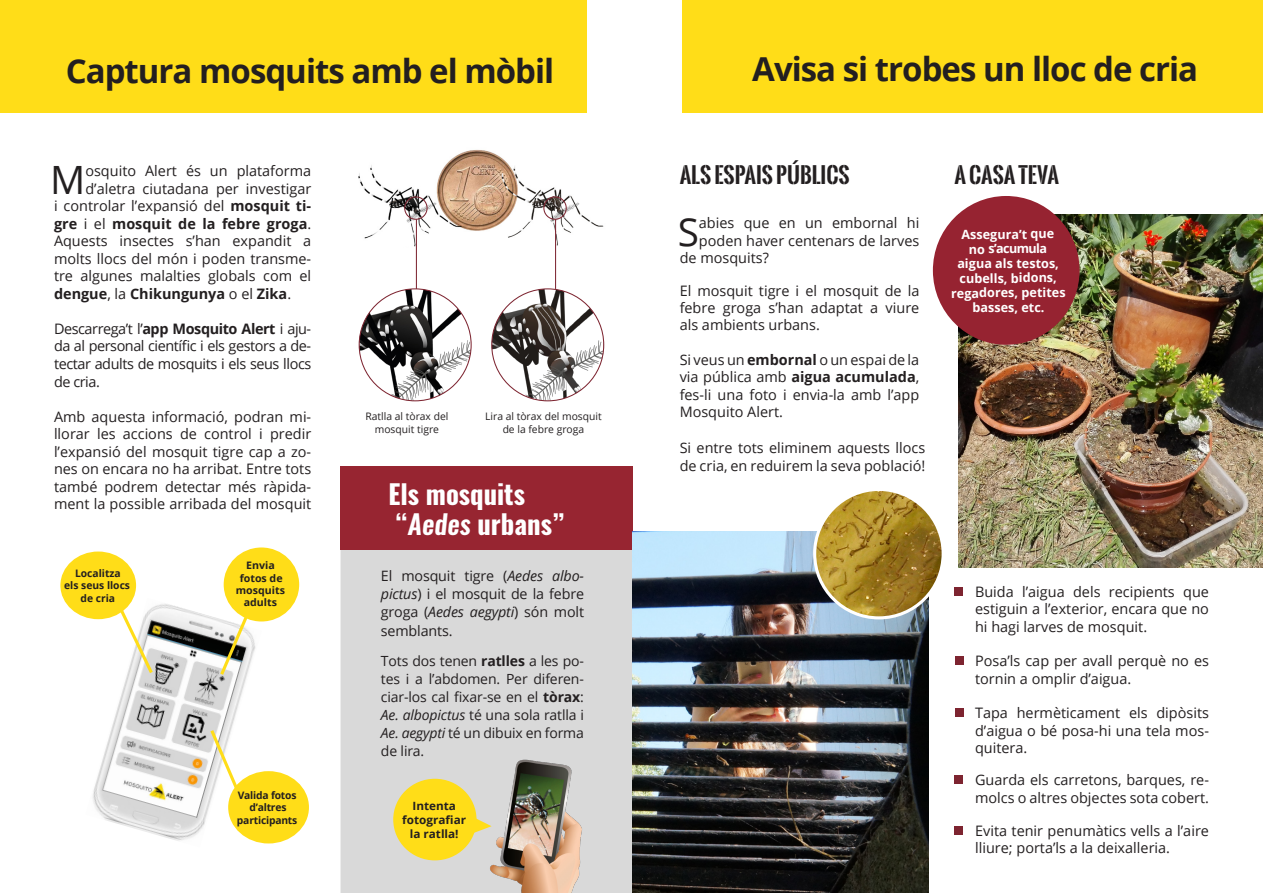
<style>
.page{position:relative;width:1263px;height:893px;background:#fff}
.page>*{position:absolute;margin:0;border:0;box-sizing:border-box;transform-origin:0 0}
.t1{font:39px "Open Sans";color:#231f20}
.t2{font:38.7px "Open Sans";color:#231f20}
.t3{font:700 33px "Open Sans";letter-spacing:-.03em;color:#231f20}
.t4{font:700 26.7px "Oswald";color:#fff}
.t5{font:700 21.6px "Oswald Stencil";color:#231f20}
.t6{font:14.4px/17.5px "Open Sans";color:#231f20;text-align:justify}
.t7{font:700 14.4px "Open Sans";color:#231f20}
.t8{font:14.25px/18.5px "Open Sans";letter-spacing:-.01em;color:#231f20;text-align:justify}
.t9{font:13.95px/18px "Open Sans";letter-spacing:-.01em;color:#231f20;text-align:justify}
.t10{font:700 12.6px/14.7px "Open Sans";color:#fff;text-align:center}
.t11{font:700 11.4px/13.6px "Open Sans";color:#231f20;text-align:center}
.t12{font:10.35px/12.3px "Open Sans";color:#231f20;text-align:center}
.t13{font:700 10.35px/12.3px "Open Sans";color:#231f20;text-align:center}
.t14{font:700 10.35px/12.3px "Open Sans";letter-spacing:-.02em;color:#231f20;text-align:center}
.s1{font-weight:700}
.s2{font-weight:400}
.s3{font-weight:600;font-style:italic}
.s4{font-style:italic}
</style>
<div class="page">
<div style="left:340px;top:550px;width:293px;height:343px;background:#d9d9d9"></div>
<div style="left:340px;top:466px;width:293px;height:84px;background:#972531"></div>
<div style="left:683px;top:0;width:580px;height:113px;background:#ffdd18"></div>
<div style="left:0;top:0;width:586px;height:113px;background:#ffdd18"></div>
<img style="left:85px;top:598px;width:177px;height:245px">
<img style="left:359px;top:150px;width:245px;height:97px">
<svg style="left:115px;top:601px;width:40px;height:76px"></svg>
<svg style="left:218px;top:594px;width:40px;height:84px"></svg>
<div style="left:60px;top:551px;width:76px;height:68px;background:#ffdd18;border-radius:50%"></div>
<div style="left:224px;top:547px;width:75px;height:74px;background:#ffdd18;border-radius:50%"></div>
<img style="left:492px;top:289px;width:112px;height:112px;border-radius:56px">
<img style="left:359px;top:289px;width:112px;height:112px;border-radius:56px">
<div style="left:404px;top:196px;width:24px;height:24px;border:1px solid #7d2430;border-radius:50%"></div>
<hr style="left:416px;top:219px;width:1px;height:70px;background:#7d2430">
<div style="left:543px;top:196px;width:24px;height:24px;border:1px solid #7d2430;border-radius:50%"></div>
<hr style="left:555px;top:219px;width:1px;height:70px;background:#7d2430">
<img style="left:958px;top:215px;width:305px;height:352px">
<div style="left:954px;top:587px;width:9px;height:9px;background:#7d2430"></div>
<div style="left:955px;top:656px;width:8px;height:8px;background:#7d2430"></div>
<div style="left:955px;top:708px;width:8px;height:8px;background:#7d2430"></div>
<div style="left:932px;top:196px;width:148px;height:149px;background:#962331;border-radius:50%"></div>
<div style="left:955px;top:775px;width:8px;height:8px;background:#7d2430"></div>
<div style="left:954px;top:826px;width:9px;height:8px;background:#7d2430"></div>
<img style="left:633px;top:531px;width:295px;height:362px">
<img style="left:452px;top:739px;width:150px;height:154px">
<div style="left:393px;top:779px;width:83px;height:81px;background:#ffdd18;border-radius:50%"></div>
<svg style="left:473px;top:815px;width:19px;height:21px"></svg>
<img style="left:815px;top:489px;width:128px;height:129px;border-radius:64px">
<div style="left:813px;top:488px;width:132px;height:131px;border:3px solid #fff;border-radius:50%"></div>
<svg style="left:208px;top:727px;width:40px;height:84px"></svg>
<div style="left:228px;top:771px;width:81px;height:72px;background:#ffdd18;border-radius:50%"></div>
<p class="t3" style="left:66px;top:47px;width:490px">Captura mosquits amb el mòbil</p>
<p class="t3" style="left:752px;top:45px;width:447px">Avisa si trobes un lloc de cria</p>
<p class="t1" style="left:50px;top:153px;width:37px">M</p>
<p class="t6" style="left:85px;top:162px;width:227px">osquito Alert és un plataforma</p>
<p class="t6" style="left:85px;top:179px;width:227px">d’aletra ciutadana per investigar</p>
<p class="t6" style="left:54px;top:197px;width:259px">i controlar l’expansió del <span class="s1">mosquit ti-</span></p>
<p class="t7" style="left:54px;top:213px;width:259px">gre <span class="s2">i el</span> mosquit de la febre groga<span class="s2">.</span></p>
<p class="t6" style="left:54px;top:232px;width:259px">Aquests insectes s’han expandit a</p>
<p class="t6" style="left:54px;top:249px;width:259px">molts llocs del món i poden transme-</p>
<p class="t6" style="left:54px;top:267px;width:259px">tre algunes malalties globals com el</p>
<p class="t7" style="left:54px;top:283px;width:239px">dengue<span class="s2">, la</span> Chikungunya <span class="s2">o el</span> Zika<span class="s2">.</span></p>
<p class="t6" style="left:54px;top:320px;width:259px">Descarrega’t l’<span class="s1">app Mosquito Alert</span> i aju&shy;da al personal científic i els gestors a de&shy;tectar adults de mosquits i els seus llocs de cria.</p>
<p class="t6" style="left:54px;top:407px;width:259px">Amb aquesta informació, podran mi&shy;llorar les accions de control i predir l’expansió del mosquit tigre cap a zo&shy;nes on encara no ha arribat. Entre tots també podrem detectar més ràpida&shy;ment la possible arribada del mosquit</p>
<p class="t13" style="left:75px;top:567px;width:47px">Localitza</p>
<p class="t13" style="left:64px;top:579px;width:67px">els seus llocs de cria</p>
<p class="t13" style="left:246px;top:559px;width:30px">Envia</p>
<p class="t13" style="left:236px;top:571px;width:51px">fotos de mosquits adults</p>
<p class="t14" style="left:238px;top:789px;width:60px">Valida fotos d’altres</p>
<p class="t14" style="left:237px;top:813px;width:62px">participants</p>
<p class="t12" style="left:365px;top:410px;width:85px">Ratlla al tòrax del mosquit tigre</p>
<p class="t12" style="left:485px;top:410px;width:118px">Lira al tòrax del mosquit de la febre groga</p>
<p class="t4" style="left:388px;top:476px;width:138px">Els mosquits</p>
<p class="t4" style="left:395px;top:506px;width:171px">“<span class="s3">Aedes</span> urbans”</p>
<p class="t8" style="left:381px;top:566px;width:205px">El mosquit tigre (<span class="s4">Aedes albo&shy;pictus</span>) i el mosquit de la febre groga (<span class="s4">Aedes aegypti</span>) són molt semblants.</p>
<p class="t9" style="left:381px;top:651px;width:205px">Tots dos tenen <span class="s1">ratlles</span> a les po&shy;tes i a l’abdomen. Per diferen&shy;ciar-los cal fixar-se en el <span class="s1">tòrax</span>:<br><span class="s4">Ae. albopictus</span> té una sola ratlla i <span class="s4">Ae. aegypti</span> té un dibuix en forma de lira.</p>
<p class="t11" style="left:402px;top:799px;width:65px">Intenta fotografiar la ratlla!</p>
<p class="t5" style="left:680px;top:159px;width:172px">ALS ESPAIS PÚBLICS</p>
<p class="t5" style="left:954px;top:159px;width:106px">A CASA TEVA</p>
<p class="t2" style="left:678px;top:205px;width:23px">S</p>
<p class="t6" style="left:699px;top:214px;width:222px">abies que en un embornal hi</p>
<p class="t10" style="left:961px;top:227px;width:95px;rotate:-1deg">Assegura’t que no s’acumula</p>
<p class="t10" style="left:950px;top:257px;width:116px;rotate:-1deg">aigua als testos, cubells, bidons, regadores, petites basses, etc.</p>
<p class="t6" style="left:699px;top:231px;width:222px">poden haver centenars de larves</p>
<p class="t6" style="left:680px;top:249px;width:91px">de mosquits?</p>
<p class="t6" style="left:680px;top:281px;width:241px">El mosquit tigre i el mosquit de la febre groga s’han adaptat a viure als ambients urbans.</p>
<p class="t6" style="left:680px;top:351px;width:241px">Si veus un <span class="s1">embornal</span> o un espai de la via pública amb <span class="s1">aigua acumulada</span>, fes-li una foto i envia-la amb l’app Mosquito Alert.</p>
<p class="t6" style="left:680px;top:439px;width:247px">Si entre tots eliminem aquests llocs de cria, en reduirem la seva població!</p>
<p class="t6" style="left:975px;top:583px;width:235px">Buida l’aigua dels recipients que estiguin a l’exterior, encara que no hi hagi larves de mosquit.</p>
<p class="t6" style="left:975px;top:652px;width:235px">Posa’ls cap per avall perquè no es tornin a omplir d’aigua.</p>
<p class="t6" style="left:975px;top:704px;width:235px">Tapa hermèticament els dipòsits d’aigua o bé posa-hi una tela mos&shy;quitera.</p>
<p class="t6" style="left:975px;top:771px;width:235px">Guarda els carretons, barques, re&shy;molcs o altres objectes sota cobert.</p>
<p class="t6" style="left:975px;top:822px;width:235px">Evita tenir penumàtics vells a l’aire lliure; porta’ls a la deixalleria.</p>
</div>
